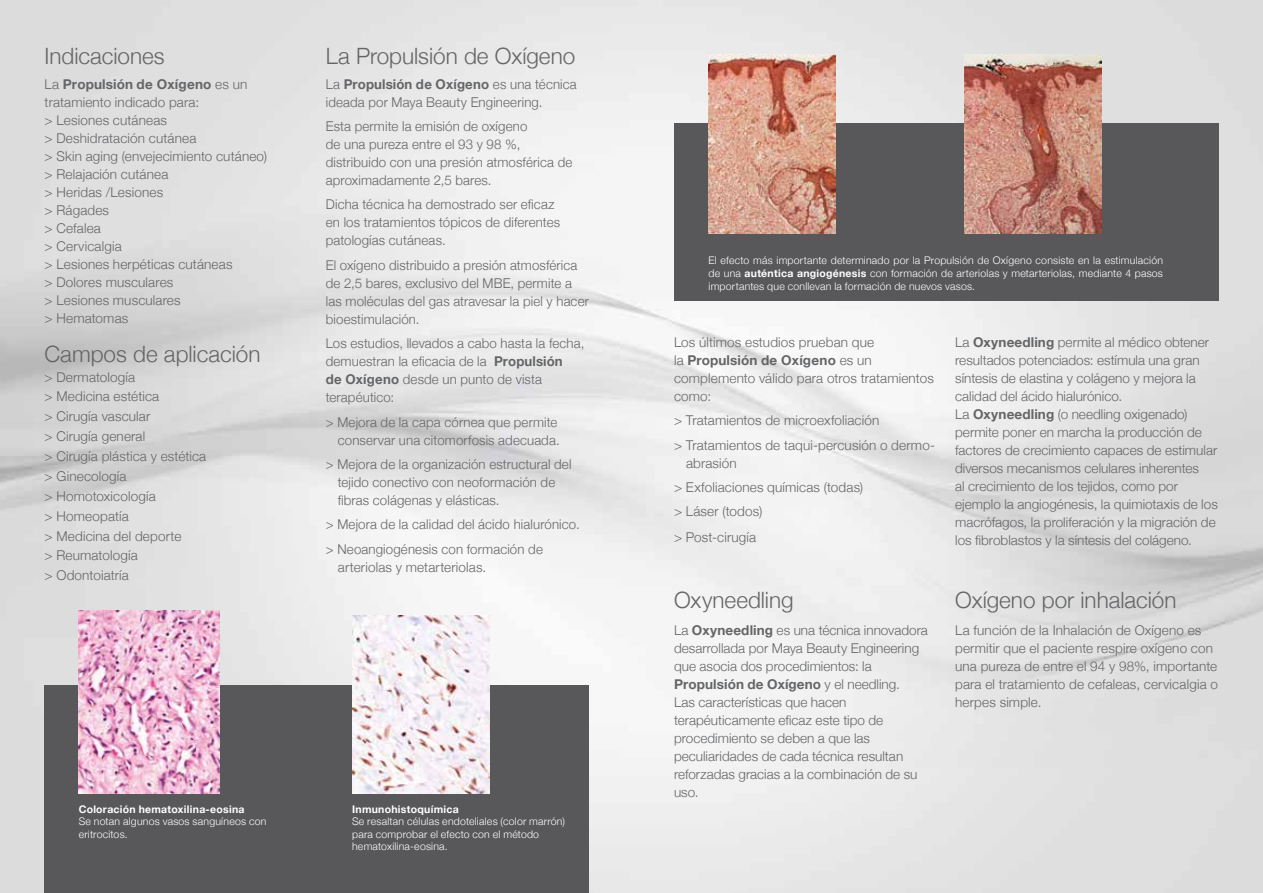
<style>
.page{position:relative;width:1263px;height:893px;background:#fff}
.page>*{position:absolute;margin:0;border:0;box-sizing:border-box;transform-origin:0 0}
.t1{font:300 22.5px "Helvetica Neue";color:#646567}
.t2{font:300 13.5px/18px "Helvetica Neue";letter-spacing:.01em;color:#646567}
.t3{font:300 10.5px/12.6px "Helvetica Neue";letter-spacing:.02em;color:#fff}
.t4{font:700 10.5px "Helvetica Neue";letter-spacing:.025em;color:#fff}
.s1{font-weight:700}
</style>
<div class="page">
<img style="left:0;top:0;width:1263px;height:893px">
<div style="left:45px;top:686px;width:544px;height:207px;background:#58585a"></div>
<div style="left:674px;top:123px;width:544px;height:178px;background:#58585a"></div>
<img style="left:352px;top:616px;width:137px;height:177px">
<img style="left:79px;top:611px;width:141px;height:182px">
<img style="left:708px;top:54px;width:127px;height:179px">
<img style="left:965px;top:54px;width:137px;height:179px">
<h1 class="t1" style="left:45px;top:43px;width:122px">Indicaciones</h1>
<p class="t2" style="left:45px;top:75px;width:224px">La <span class="s1">Propulsión de Oxígeno</span> es un tratamiento indicado para:<br>&gt; Lesiones cutáneas<br>&gt; Deshidratación cutánea<br>&gt; Skin aging (envejecimiento cutáneo) &gt; Relajación cutánea<br>&gt; Heridas /Lesiones<br>&gt; Rágades<br>&gt; Cefalea<br>&gt; Cervicalgia<br>&gt; Lesiones herpéticas cutáneas<br>&gt; Dolores musculares<br>&gt; Lesiones musculares<br>&gt; Hematomas</p>
<h1 class="t1" style="left:45px;top:340px;width:217px">Campos de aplicación</h1>
<p class="t2" style="left:45px;top:367px;width:163px;line-height:19.8px">&gt; Dermatología<br>&gt; Medicina estética<br>&gt; Cirugía vascular<br>&gt; Cirugía general<br>&gt; Cirugía plástica y estética &gt; Ginecología<br>&gt; Homotoxicología<br>&gt; Homeopatía<br>&gt; Medicina del deporte<br>&gt; Reumatología<br>&gt; Odontoiatría</p>
<h1 class="t1" style="left:326px;top:43px;width:251px">La Propulsión de Oxígeno</h1>
<p class="t2" style="left:326px;top:75px;width:252px">La <span class="s1">Propulsión de Oxígeno</span> es una técnica ideada por Maya Beauty Engineering.</p>
<p class="t2" style="left:326px;top:117px;width:248px">Esta permite la emisión de oxígeno<br>de una pureza entre el 93 y 98 %, distribuido con una presión atmosférica de aproximadamente 2,5 bares.</p>
<p class="t2" style="left:326px;top:195px;width:236px">Dicha técnica ha demostrado ser eficaz en los tratamientos tópicos de diferentes patologías cutáneas.</p>
<p class="t2" style="left:326px;top:256px;width:265px">El oxígeno distribuido a presión atmosférica de 2,5 bares, exclusivo del MBE, permite a las moléculas del gas atravesar la piel y hacer bioestimulación.</p>
<p class="t2" style="left:326px;top:334px;width:260px">Los estudios, llevados a cabo hasta la fecha, demuestran la eficacia de la <span class="s1">Propulsión<br>de Oxígeno</span> desde un punto de vista terapéutico:</p>
<p class="t2" style="left:326px;top:412px;width:235px;text-align:right">&gt; Mejora de la capa córnea que permite conservar una citomorfosis adecuada.</p>
<p class="t2" style="left:338px;top:455px;width:235px;text-indent:-12px">&gt; Mejora de la organización estructural del tejido conectivo con neoformación de fibras colágenas y elásticas.</p>
<p class="t2" style="left:326px;top:512px;width:255px;line-height:24.5px">&gt; Mejora de la calidad del ácido hialurónico. &gt; Neoangiogénesis con formación de</p>
<p class="t2" style="left:338px;top:558px;width:150px">arteriolas y metarteriolas.</p>
<p class="t4" style="left:79px;top:802px;width:167px">Coloración hematoxilina-eosina</p>
<p class="t3" style="left:79px;top:815px;width:189px">Se notan algunos vasos sanguíneos con eritrocitos.</p>
<p class="t4" style="left:352px;top:802px;width:108px">Inmunohistoquímica</p>
<p class="t3" style="left:352px;top:815px;width:214px">Se resaltan células endoteliales (color marrón) para comprobar el efecto con el método hematoxilina-eosina.</p>
<p class="t3" style="left:708px;top:254px;width:456px;text-align:justify">El efecto más importante determinado por la Propulsión de Oxígeno consiste en la estimulación de una <span class="s1">auténtica angiogénesis</span> con formación de arteriolas y metarteriolas, mediante 4 pasos importantes que conllevan la formación de nuevos vasos.</p>
<p class="t2" style="left:674px;top:333px;width:261px">Los últimos estudios prueban que<br>la <span class="s1">Propulsión de Oxígeno</span> es un complemento válido para otros tratamientos como:</p>
<p class="t2" style="left:674px;top:408px;width:262px;line-height:24.5px">&gt; Tratamientos de microexfoliación<br>&gt; Tratamientos de taqui-percusión o dermo-</p>
<p class="t2" style="left:674px;top:450px;width:191px;line-height:24.5px;text-indent:12px">abrasión<br>&gt; Exfoliaciones químicas (todas) &gt; Láser (todos)</p>
<p class="t2" style="left:674px;top:528px;width:84px">&gt; Post-cirugía</p>
<h1 class="t1" style="left:674px;top:586px;width:121px">Oxyneedling</h1>
<p class="t2" style="left:674px;top:621px;width:255px">La <span class="s1">Oxyneedling</span> es una técnica innovadora desarrollada por Maya Beauty Engineering que asocia dos procedimientos: la <span class="s1">Propulsión de Oxígeno</span> y el needling.<br>Las características que hacen terapéuticamente eficaz este tipo de procedimiento se deben a que las peculiaridades de cada técnica resultan reforzadas gracias a la combinación de su uso.</p>
<p class="t2" style="left:955px;top:333px;width:264px">La <span class="s1">Oxyneedling</span> permite al médico obtener resultados potenciados: estímula una gran síntesis de elastina y colágeno y mejora la calidad del ácido hialurónico.<br>La <span class="s1">Oxyneedling</span> (o needling oxigenado) permite poner en marcha la producción de factores de crecimiento capaces de estimular diversos mecanismos celulares inherentes<br>al crecimiento de los tejidos, como por ejemplo la angiogénesis, la quimiotaxis de los macrófagos, la proliferación y la migración de los fibroblastos y la síntesis del colágeno.</p>
<h1 class="t1" style="left:955px;top:586px;width:223px">Oxígeno por inhalación</h1>
<p class="t2" style="left:955px;top:621px;width:264px">La función de la Inhalación de Oxígeno es permitir que el paciente respire oxígeno con una pureza de entre el 94 y 98%, importante para el tratamiento de cefaleas, cervicalgia o herpes simple.</p>
</div>
